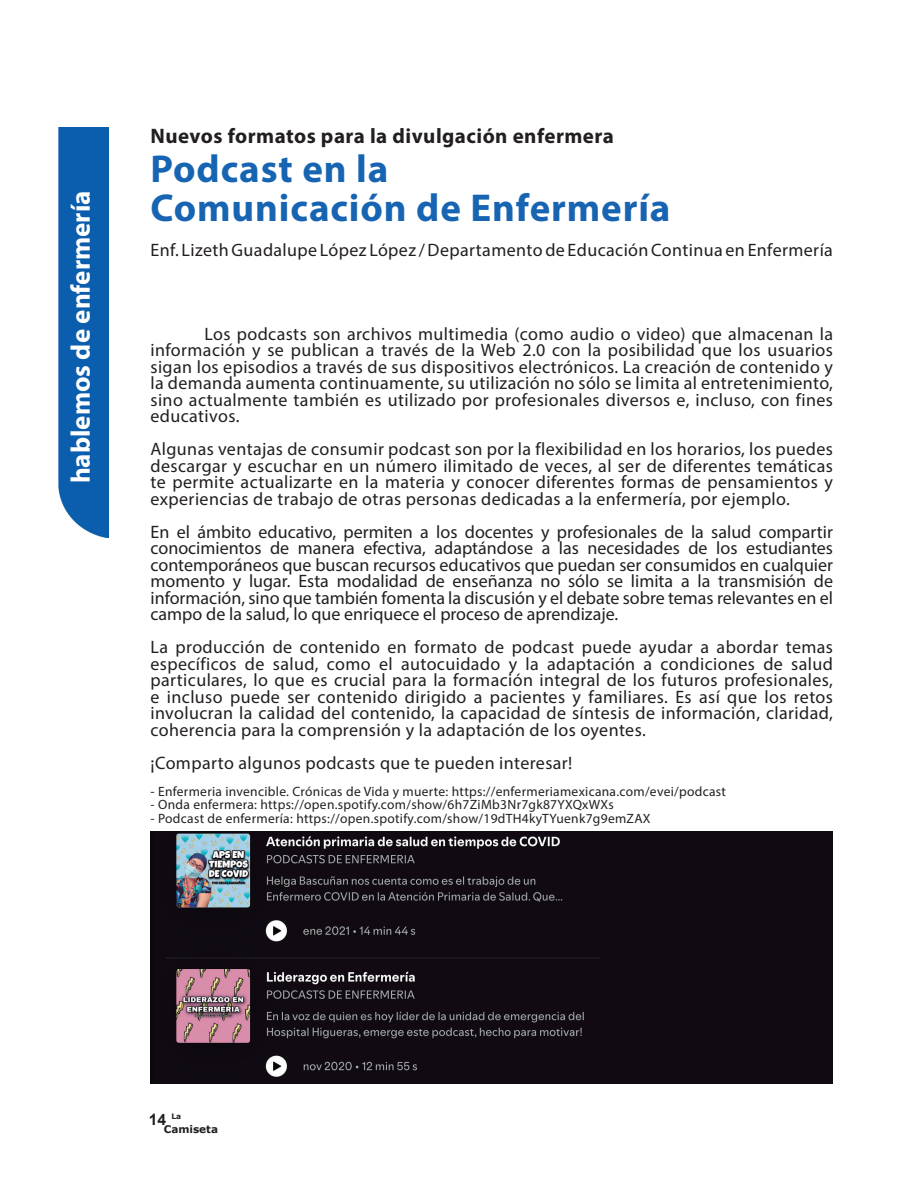
<style>
.page{position:relative;width:918px;height:1188px;background:#fff}
.page>*{position:absolute;margin:0;border:0;box-sizing:border-box;transform-origin:0 0}
.t1{font:700 39px/39px "Myriad Pro";letter-spacing:.02em;color:#1765b2}
.t2{font:700 27px "Myriad Pro";color:#fff}
.t3{font:700 21px "Myriad Pro";letter-spacing:.02em;color:#231f20}
.t4{font:18px/16.5px "Myriad Pro";letter-spacing:.02em;color:#231f20;text-align:justify}
.t5{font:700 15.75px "Arial";color:#231f20}
.t6{font:13.5px "Myriad Pro";letter-spacing:.02em;color:#231f20}
.t7{font:700 10.5px "Verdana";color:#231f20}
</style>
<div class="page">
<img style="left:58px;top:128px;width:50px;height:410px">
<img style="left:151px;top:831px;width:682px;height:252px">
<h2 class="t2" style="left:63px;top:483px;width:294px;rotate:-90deg">hablemos de enfermería</h2>
<p class="t3" style="left:151px;top:123px;width:465px">Nuevos formatos para la divulgación enfermera</p>
<h1 class="t1" style="left:151px;top:148px;width:522px">Podcast en la<br>Comunicación de Enfermería</h1>
<p class="t4" style="left:151px;top:241px;width:684px">Enf. Lizeth Guadalupe López López / Departamento de Educación Continua en Enfermería</p>
<p class="t4" style="left:151px;top:325px;width:684px;text-indent:54px">Los podcasts son archivos multimedia (como audio o video) que almacenan la información y se publican a través de la Web 2.0 con la posibilidad que los usuarios sigan los episodios a través de sus dispositivos electrónicos. La creación de contenido y la demanda aumenta continuamente, su utilización no sólo se limita al entretenimiento, sino actualmente también es utilizado por profesionales diversos e, incluso, con fines educativos.</p>
<p class="t4" style="left:151px;top:441px;width:684px">Algunas ventajas de consumir podcast son por la flexibilidad en los horarios, los puedes descargar y escuchar en un número ilimitado de veces, al ser de diferentes temáticas te permite actualizarte en la materia y conocer diferentes formas de pensamientos y experiencias de trabajo de otras personas dedicadas a la enfermería, por ejemplo.</p>
<p class="t4" style="left:151px;top:523px;width:684px">En el ámbito educativo, permiten a los docentes y profesionales de la salud compartir conocimientos de manera efectiva, adaptándose a las necesidades de los estudiantes contemporáneos que buscan recursos educativos que puedan ser consumidos en cualquier momento y lugar. Esta modalidad de enseñanza no sólo se limita a la transmisión de información, sino que también fomenta la discusión y el debate sobre temas relevantes en el campo de la salud, lo que enriquece el proceso de aprendizaje.</p>
<p class="t4" style="left:151px;top:639px;width:684px">La producción de contenido en formato de podcast puede ayudar a abordar temas específicos de salud, como el autocuidado y la adaptación a condiciones de salud particulares, lo que es crucial para la formación integral de los futuros profesionales, e incluso puede ser contenido dirigido a pacientes y familiares. Es así que los retos involucran la calidad del contenido, la capacidad de síntesis de información, claridad, coherencia para la comprensión y la adaptación de los oyentes.</p>
<p class="t4" style="left:151px;top:754px;width:423px">¡Comparto algunos podcasts que te pueden interesar!</p>
<p class="t6" style="left:151px;top:783px;width:577px">- Enfermeria invencible. Crónicas de Vida y muerte: https://enfermeriamexicana.com/evei/podcast</p>
<p class="t6" style="left:151px;top:796px;width:465px">- Onda enfermera: https://open.spotify.com/show/6h7ZiMb3Nr7gk87YXQxWXs</p>
<p class="t6" style="left:151px;top:810px;width:501px">- Podcast de enfermería: https://open.spotify.com/show/19dTH4kyTYuenk7g9emZAX</p>
<p class="t5" style="left:149px;top:1109px;width:34px">14 <sup>La</sup></p>
<p class="t7" style="left:164px;top:1122px;width:56px">Camiseta</p>
</div>
